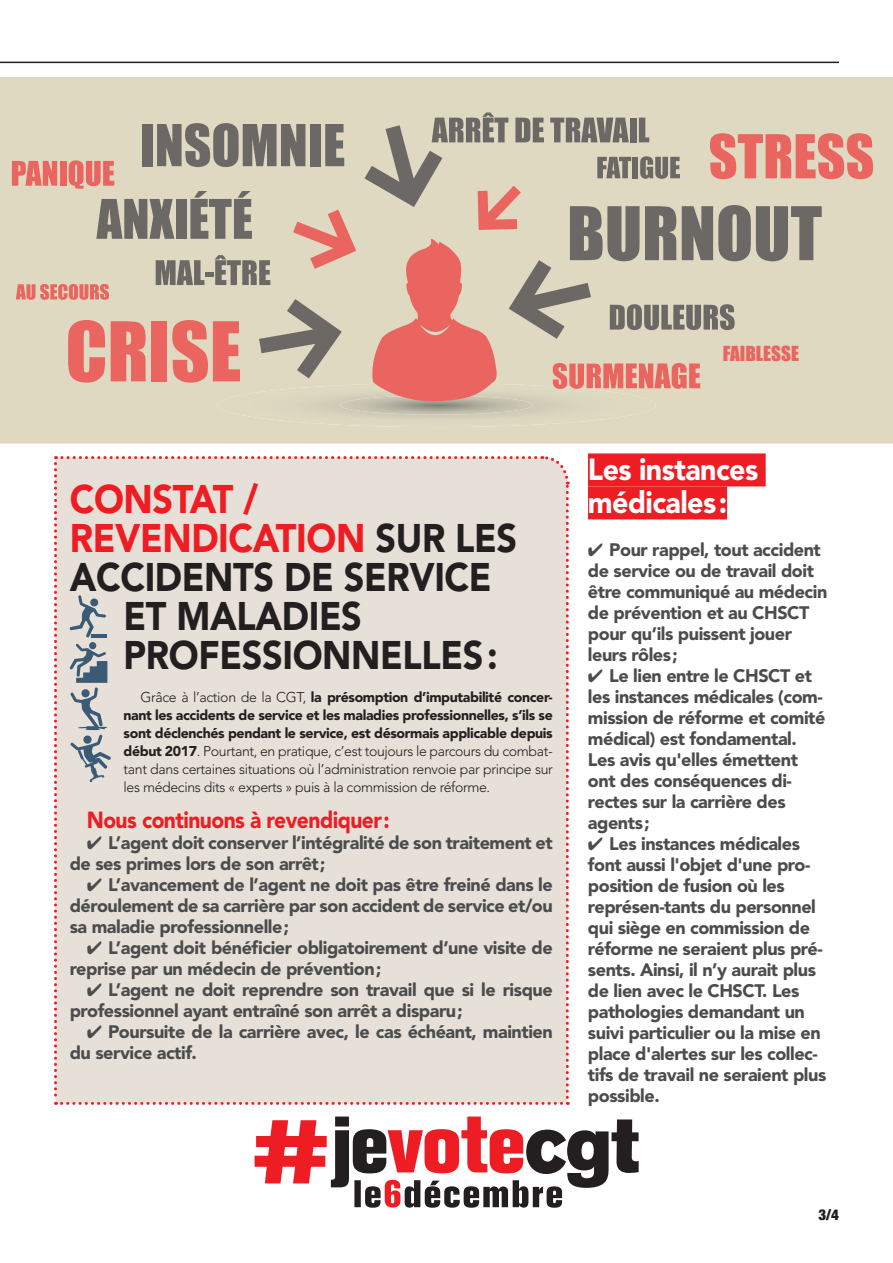
<style>
.page{position:relative;width:893px;height:1263px;background:#fff}
.page>*{position:absolute;margin:0;border:0;box-sizing:border-box;transform-origin:0 0}
.t1{font:900 39.6px "Avenir LT Std";letter-spacing:-.01em;color:#231f20;scale:.91 1}
.t2{font:900 39.6px "Avenir LT Std";letter-spacing:-.01em;color:#ee1d23;scale:.91 1}
.t3{font:900 30.3px/33px "Avenir LT Std";letter-spacing:-.02em;color:#fff;scale:.94 1}
.t4{font:900 23.1px "Avenir LT Std";letter-spacing:-.025em;color:#ee1d23;scale:.91 1}
.t5{font:19.2px "Impact";color:#ea655f}
.t6{font:900 18px/21px "Avenir LT Std";letter-spacing:-.025em;color:#4b4c4d}
.t7{font:900 condensed 15px "Helvetica Neue LT Std";color:#231f20}
.t8{font:300 14.1px/18px "Avenir LT Std";letter-spacing:-.025em;color:#231f20;text-align:justify}
.s1{color:#231f20}
.s2{font-weight:900}
</style>
<div class="page">
<hr style="left:0;top:62px;width:839px;height:1px;background:#231f20">
<div style="left:54px;top:456px;width:516px;height:649px;background:#e6e0d8"></div>
<div style="left:588px;top:453px;width:178px;height:33px;background:#ee1d23"></div>
<div style="left:588px;top:486px;width:139px;height:33px;background:#ee1d23"></div>
<div style="left:0;top:77px;width:893px;height:367px;background:#dfd9c1"></div>
<svg style="left:12px;top:112px;width:861px;height:315px"></svg>
<svg style="left:255px;top:1116px;width:384px;height:92px"></svg>
<p class="t5" style="left:723px;top:338px;width:78px">FAIBLESSE</p>
<p class="t2" style="left:70px;top:475px;width:209px">CONSTAT /</p>
<p class="t2" style="left:70px;top:514px;width:493px">REVENDICATION <span class="s1">SUR LES</span></p>
<p class="t1" style="left:70px;top:553px;width:465px">ACCIDENTS DE SERVICE</p>
<p class="t1" style="left:124px;top:592px;width:263px">ET MALADIES</p>
<p class="t1" style="left:124px;top:631px;width:413px">PROFESSIONNELLES:</p>
<p class="t8" style="left:124px;top:688px;width:431px;text-indent:17px">Grâce à l’action de la CGT, <span class="s2">la présomption d’imputabilité concer&shy;nant les accidents de service et les maladies professionnelles, s’ils se sont déclenchés pendant le service, est désormais applicable depuis début 2017</span>. Pourtant, en pratique, c’est toujours le parcours du combat&shy;tant dans certaines situations où l’administration renvoie par principe sur les médecins dits « experts » puis à la commission de réforme.</p>
<p class="t4" style="left:87px;top:806px;width:334px">Nous continuons à revendiquer:</p>
<p class="t6" style="left:70px;top:832px;width:485px;text-indent:17px">✔ L’agent doit conserver l’intégralité de son traitement et de ses primes lors de son arrêt;</p>
<p class="t6" style="left:70px;top:874px;width:485px;text-align:justify;text-indent:17px">✔ L’avancement de l’agent ne doit pas être freiné dans le déroulement de sa carrière par son accident de service et/ou sa maladie professionnelle;</p>
<p class="t6" style="left:70px;top:937px;width:484px;text-indent:17px">✔ L’agent doit bénéficier obligatoirement d’une visite de reprise par un médecin de prévention;</p>
<p class="t6" style="left:70px;top:979px;width:485px;text-indent:17px">✔ L’agent ne doit reprendre son travail que si le risque professionnel ayant entraîné son arrêt a disparu;</p>
<p class="t6" style="left:70px;top:1021px;width:485px;text-indent:17px">✔ Poursuite de la carrière avec, le cas échéant, maintien du service actif.</p>
<p class="t3" style="left:588px;top:453px;width:183px">Les instances médicales:</p>
<p class="t6" style="left:588px;top:539px;width:241px">✔ Pour rappel, tout accident de service ou de travail doit être communiqué au médecin de prévention et au CHSCT pour qu’ils puissent jouer leurs rôles;</p>
<p class="t6" style="left:588px;top:665px;width:239px">✔ Le lien entre le CHSCT et les instances médicales (com&shy;mission de réforme et comité médical) est fondamental.<br>Les avis qu'elles émettent ont des conséquences di&shy;rectes sur la carrière des agents;</p>
<p class="t6" style="left:588px;top:833px;width:240px">✔ Les instances médicales font aussi l'objet d'une pro&shy;position de fusion où les représen-tants du personnel qui siège en commission de réforme ne seraient plus pré&shy;sents. Ainsi, il n’y aurait plus de lien avec le CHSCT. Les pathologies demandant un suivi particulier ou la mise en place d'alertes sur les collec&shy;tifs de travail ne seraient plus possible.</p>
<p class="t7" style="left:818px;top:1205px;width:22px">3/4</p>
</div>
